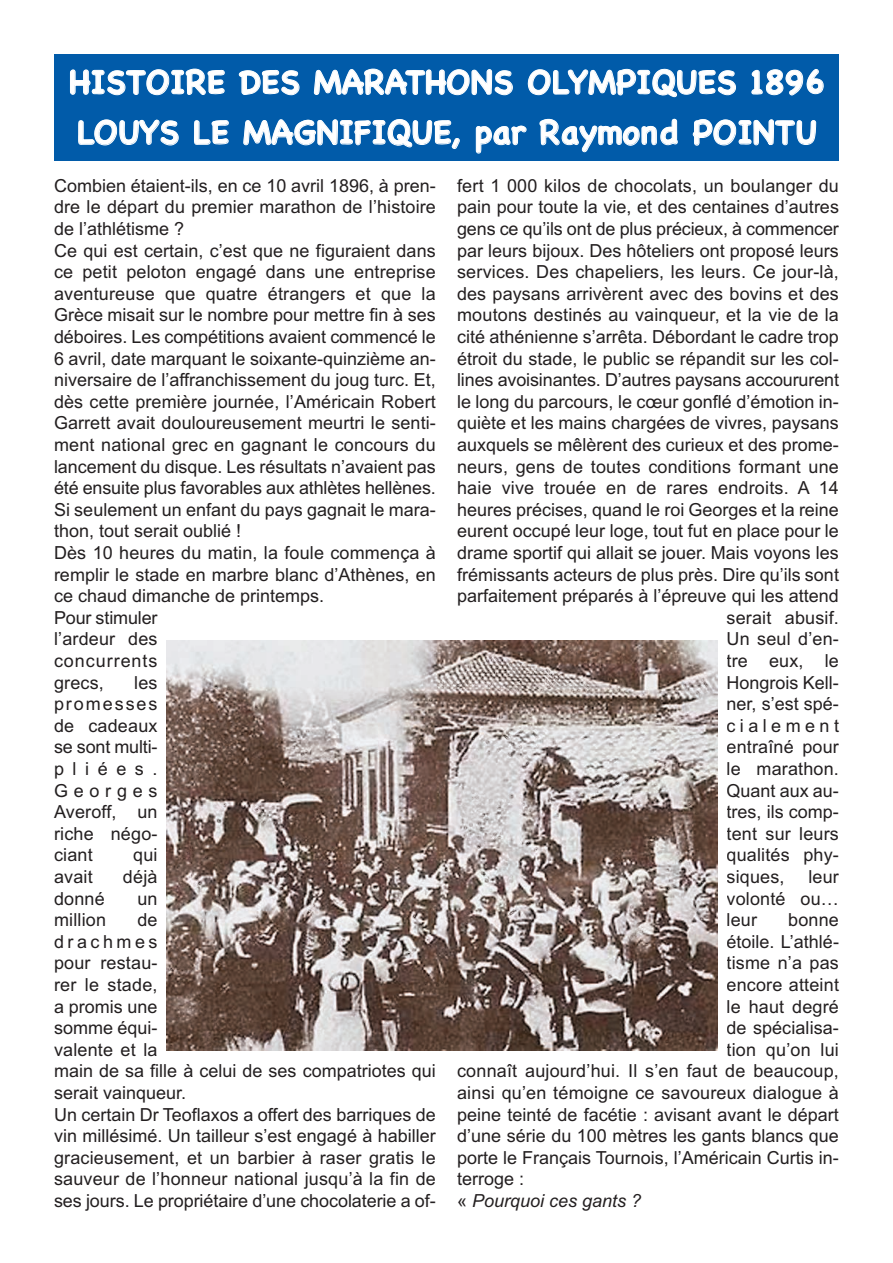
<style>
.page{position:relative;width:893px;height:1263px;background:#fff}
.page>*{position:absolute;margin:0;border:0;box-sizing:border-box;transform-origin:0 0}
.t1{font:700 33px/50.2px "Chalkboard";color:#fff}
.t2{font:18px/21.6px "Arial";color:#231f20}
.t3{font:italic 18px "Arial";color:#231f20}
.t4{font:18px "Arial";letter-spacing:.245em;color:#231f20}
.s1{font-style:normal}
</style>
<div class="page">
<div style="left:54px;top:54px;width:785px;height:106px;background:#015ba9"></div>
<img style="left:166px;top:640px;width:551px;height:410px">
<h1 class="t1" style="left:69px;top:57px;width:757px">HISTOIRE DES MARATHONS OLYMPIQUES 1896<br>LOUYS LE MAGNIFIQUE, par Raymond POINTU</h1>
<p class="t2" style="left:54px;top:175px;width:383px">Combien étaient-ils, en ce 10 avril 1896, à pren&shy;dre le départ du premier marathon de l’histoire de l’athlétisme ?<br>Ce qui est certain, c’est que ne figuraient dans ce petit peloton engagé dans une entreprise aventureuse que quatre étrangers et que la Grèce misait sur le nombre pour mettre fin à ses déboires. Les compétitions avaient commencé le 6 avril, date marquant le soixante-quinzième an&shy;niversaire de l’affranchissement du joug turc. Et, dès cette première journée, l’Américain Robert Garrett avait douloureusement meurtri le senti&shy;ment national grec en gagnant le concours du lancement du disque. Les résultats n’avaient pas été ensuite plus favorables aux athlètes hellènes.<br>Si seulement un enfant du pays gagnait le mara&shy;thon, tout serait oublié !<br>Dès 10 heures du matin, la foule commença à remplir le stade en marbre blanc d’Athènes, en ce chaud dimanche de printemps.<br>Pour stimuler<br>l’ardeur des<br>concurrents<br>grecs,</p>
<p class="t2" style="left:54px;top:671px;width:105px;text-align:justify;text-indent:80px">les promesses de cadeaux se sont multi&shy;pliées.<br>Georges Averoff, un riche négo&shy;ciant</p>
<p class="t2" style="left:133px;top:844px;width:26px">qui</p>
<p class="t2" style="left:54px;top:866px;width:40px">avait</p>
<p class="t2" style="left:123px;top:866px;width:36px">déjà</p>
<p class="t2" style="left:54px;top:887px;width:52px">donné</p>
<p class="t2" style="left:137px;top:887px;width:22px">un</p>
<p class="t2" style="left:54px;top:909px;width:54px">million</p>
<p class="t2" style="left:54px;top:909px;width:383px;text-indent:83px">de<br>drachmes<br>pour restau-<br>rer le stade,<br>a promis une<br>somme équi-<br>valente et la<br>main de sa fille à celui de ses compatriotes qui serait vainqueur.<br>Un certain Dr Teoflaxos a offert des barriques de vin millésimé. Un tailleur s’est engagé à habiller gracieusement, et un barbier à raser gratis le sauveur de l’honneur national jusqu’à la fin de ses jours. Le propriétaire d’une chocolaterie a of-</p>
<p class="t2" style="left:457px;top:175px;width:383px">fert 1 000 kilos de chocolats, un boulanger du</p>
<p class="t2" style="left:457px;top:196px;width:383px">pain pour toute la vie, et des centaines d’autres</p>
<p class="t2" style="left:457px;top:218px;width:383px">gens ce qu’ils ont de plus précieux, à commencer</p>
<p class="t2" style="left:457px;top:239px;width:383px">par leurs bijoux. Des hôteliers ont proposé leurs</p>
<p class="t2" style="left:457px;top:261px;width:383px">services. Des chapeliers, les leurs. Ce jour-là,</p>
<p class="t2" style="left:457px;top:283px;width:383px">des paysans arrivèrent avec des bovins et des</p>
<p class="t2" style="left:457px;top:304px;width:383px">moutons destinés au vainqueur, et la vie de la</p>
<p class="t2" style="left:457px;top:326px;width:383px">cité athénienne s’arrêta. Débordant le cadre trop</p>
<p class="t2" style="left:457px;top:347px;width:383px">étroit du stade, le public se répandit sur les col-</p>
<p class="t2" style="left:457px;top:369px;width:383px">lines avoisinantes. D’autres paysans accoururent</p>
<p class="t2" style="left:457px;top:391px;width:383px">le long du parcours, le cœur gonflé d’émotion in-</p>
<p class="t2" style="left:457px;top:412px;width:383px">quiète et les mains chargées de vivres, paysans</p>
<p class="t2" style="left:457px;top:434px;width:383px">auxquels se mêlèrent des curieux et des prome-</p>
<p class="t2" style="left:457px;top:455px;width:383px">neurs, gens de toutes conditions formant une</p>
<p class="t2" style="left:457px;top:477px;width:383px">haie vive trouée en de rares endroits. A 14</p>
<p class="t2" style="left:457px;top:499px;width:383px">heures précises, quand le roi Georges et la reine</p>
<p class="t2" style="left:457px;top:520px;width:383px">eurent occupé leur loge, tout fut en place pour le</p>
<p class="t2" style="left:457px;top:542px;width:383px">drame sportif qui allait se jouer. Mais voyons les</p>
<p class="t2" style="left:457px;top:563px;width:383px">frémissants acteurs de plus près. Dire qu’ils sont</p>
<p class="t2" style="left:457px;top:585px;width:383px">parfaitement préparés à l’épreuve qui les attend</p>
<p class="t2" style="left:726px;top:607px;width:114px">serait abusif.</p>
<p class="t2" style="left:726px;top:628px;width:114px">Un seul d’en-</p>
<p class="t2" style="left:726px;top:650px;width:114px">tre eux, le</p>
<p class="t2" style="left:726px;top:671px;width:114px">Hongrois Kell-</p>
<p class="t2" style="left:726px;top:693px;width:114px">ner, s’est spé-</p>
<p class="t4" style="left:726px;top:715px;width:114px">cialement</p>
<p class="t2" style="left:726px;top:736px;width:114px">entraîné pour</p>
<p class="t2" style="left:726px;top:758px;width:114px">le marathon.</p>
<p class="t2" style="left:726px;top:779px;width:114px">Quant aux au-</p>
<p class="t2" style="left:726px;top:801px;width:114px">tres, ils comp-</p>
<p class="t2" style="left:726px;top:823px;width:114px">tent sur leurs</p>
<p class="t2" style="left:726px;top:844px;width:114px">qualités phy-</p>
<p class="t2" style="left:726px;top:866px;width:60px">siques,</p>
<p class="t2" style="left:726px;top:866px;width:114px;text-align:justify;text-indent:82px">leur volonté ou… leur</p>
<p class="t2" style="left:788px;top:909px;width:52px">bonne</p>
<p class="t2" style="left:726px;top:931px;width:114px">étoile. L’athlé-</p>
<p class="t2" style="left:726px;top:952px;width:114px">tisme n’a pas</p>
<p class="t2" style="left:726px;top:974px;width:114px">encore atteint</p>
<p class="t2" style="left:726px;top:995px;width:114px">le haut degré</p>
<p class="t2" style="left:726px;top:1017px;width:114px">de spécialisa-</p>
<p class="t2" style="left:726px;top:1039px;width:114px">tion qu’on lui</p>
<p class="t2" style="left:457px;top:1060px;width:383px">connaît aujourd’hui. Il s’en faut de beaucoup,</p>
<p class="t2" style="left:457px;top:1082px;width:383px">ainsi qu’en témoigne ce savoureux dialogue à</p>
<p class="t2" style="left:457px;top:1103px;width:383px">peine teinté de facétie : avisant avant le départ</p>
<p class="t2" style="left:457px;top:1125px;width:383px">d’une série du 100 mètres les gants blancs que</p>
<p class="t2" style="left:457px;top:1147px;width:383px">porte le Français Tournois, l’Américain Curtis in-</p>
<p class="t2" style="left:457px;top:1168px;width:69px">terroge :</p>
<p class="t3" style="left:457px;top:1190px;width:186px"><span class="s1">«</span> Pourquoi ces gants ?</p>
</div>
